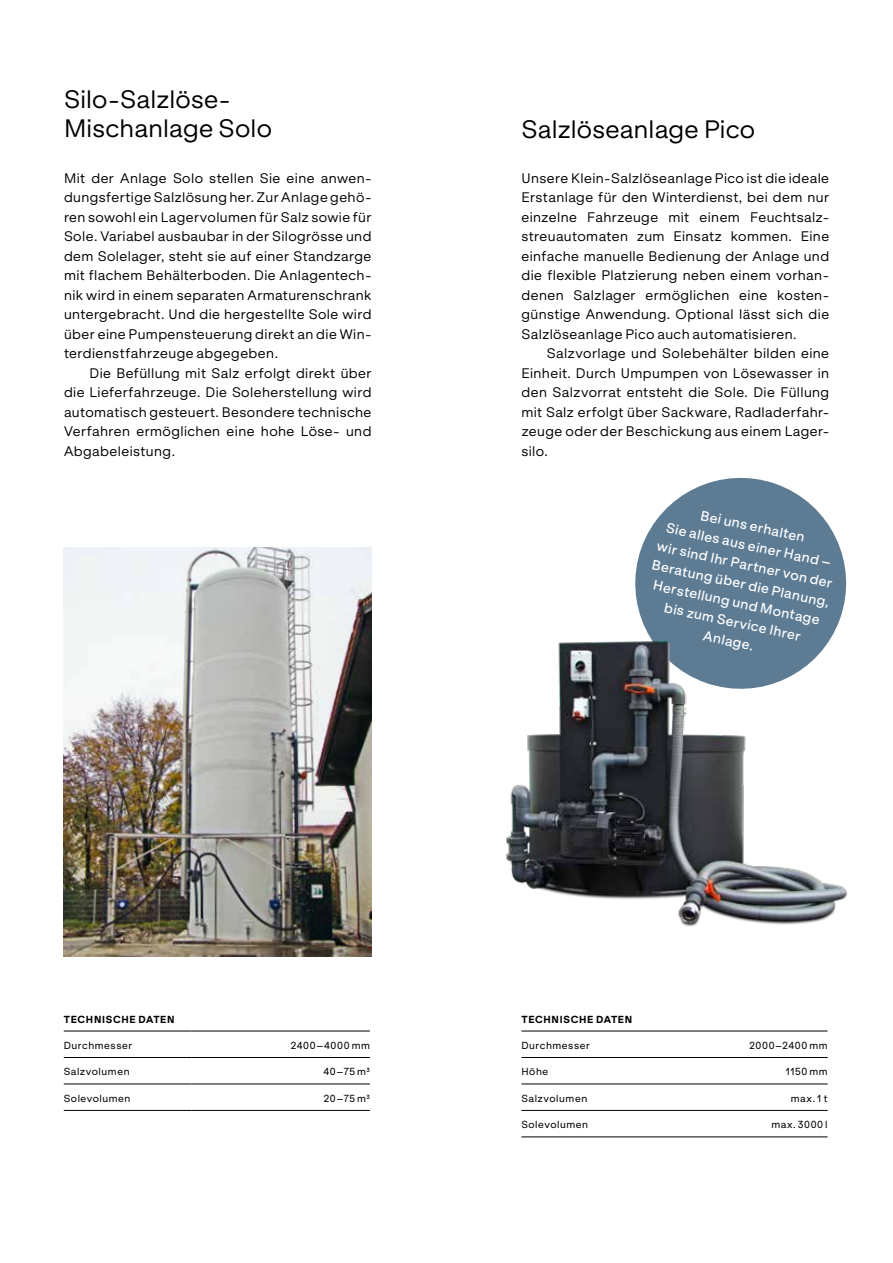
<style>
.page{position:relative;width:893px;height:1263px;background:#fff}
.page>*{position:absolute;margin:0;border:0;box-sizing:border-box;transform-origin:0 0}
.t1{font:24px/28.5px "ES Klarheit Grotesk";letter-spacing:.01em;color:#000}
.t2{font:13.2px/19.5px "ES Klarheit Grotesk";letter-spacing:.03em;color:#000;text-align:justify}
.t3{font:500 13.2px/19.5px "ES Klarheit Grotesk";color:#fff;text-align:center}
.t4{font:9.75px "ES Klarheit Grotesk";letter-spacing:.055em;color:#000}
.t5{font:800 9.75px "ES Klarheit Grotesk";letter-spacing:.07em;color:#000}
</style>
<div class="page">
<hr style="left:64px;top:1031px;width:127px;height:1px;background:#000">
<hr style="left:191px;top:1031px;width:179px;height:1px;background:#000">
<hr style="left:64px;top:1057px;width:127px;height:1px;background:#000">
<hr style="left:191px;top:1057px;width:179px;height:1px;background:#000">
<hr style="left:64px;top:1084px;width:127px;height:1px;background:#000">
<hr style="left:191px;top:1084px;width:179px;height:1px;background:#000">
<hr style="left:64px;top:1110px;width:127px;height:1px;background:#000">
<hr style="left:191px;top:1110px;width:179px;height:1px;background:#000">
<hr style="left:521px;top:1031px;width:128px;height:1px;background:#000">
<hr style="left:649px;top:1031px;width:179px;height:1px;background:#000">
<hr style="left:521px;top:1057px;width:128px;height:1px;background:#000">
<hr style="left:649px;top:1057px;width:179px;height:1px;background:#000">
<hr style="left:521px;top:1084px;width:128px;height:1px;background:#000">
<hr style="left:649px;top:1084px;width:179px;height:1px;background:#000">
<hr style="left:521px;top:1110px;width:128px;height:1px;background:#000">
<hr style="left:649px;top:1110px;width:179px;height:1px;background:#000">
<hr style="left:521px;top:1136px;width:128px;height:1px;background:#000">
<hr style="left:649px;top:1136px;width:179px;height:1px;background:#000">
<svg style="left:635px;top:477px;width:212px;height:148px;fill:#5d7c94"></svg>
<img style="left:64px;top:547px;width:308px;height:410px">
<img style="left:506px;top:625px;width:342px;height:302px">
<h1 class="t1" style="left:64px;top:83px;width:209px">Silo-Salzlöse-<br>Mischanlage Solo</h1>
<p class="t2" style="left:64px;top:167px;width:309px;text-align:left">Mit der Anlage Solo stellen Sie eine anwen&shy;dungsfertige Salzlösung her. Zur Anlage gehö&shy;ren sowohl ein Lagervolumen für Salz sowie für Sole. Variabel ausbaubar in der Silogrösse und dem Solelager, steht sie auf einer Standzarge mit flachem Behälterboden. Die Anlagentech&shy;nik wird in einem separaten Armaturenschrank untergebracht. Und die hergestellte Sole wird über eine Pumpensteuerung direkt an die Win&shy;terdienstfahrzeuge abgegeben.</p>
<p class="t2" style="left:64px;top:362px;width:309px;text-indent:26px">Die Befüllung mit Salz erfolgt direkt über die Lieferfahrzeuge. Die Soleherstellung wird automatisch gesteuert. Besondere technische Verfahren ermöglichen eine hohe Löse- und Abgabeleistung.</p>
<p class="t5" style="left:64px;top:1011px;width:112px">TECHNISCHE DATEN</p>
<p class="t4" style="left:64px;top:1037px;width:70px">Durchmesser</p>
<p class="t4" style="left:291px;top:1037px;width:81px">2400–4000 mm</p>
<p class="t4" style="left:64px;top:1064px;width:67px">Salzvolumen</p>
<p class="t4" style="left:323px;top:1064px;width:48px">40–75 m3</p>
<p class="t4" style="left:64px;top:1090px;width:68px">Solevolumen</p>
<p class="t4" style="left:324px;top:1090px;width:48px">20–75 m3</p>
<h1 class="t1" style="left:521px;top:112px;width:235px">Salzlöseanlage Pico</h1>
<p class="t2" style="left:521px;top:167px;width:309px">Unsere Klein-Salzlöseanlage Pico ist die ideale Erstanlage für den Winterdienst, bei dem nur einzelne Fahrzeuge mit einem Feuchtsalz&shy;streuautomaten zum Einsatz kommen. Eine einfache manuelle Bedienung der Anlage und die flexible Platzierung neben einem vorhan&shy;denen Salzlager ermöglichen eine kosten&shy;günstige Anwendung. Optional lässt sich die Salzlöseanlage Pico auch automatisieren.</p>
<p class="t2" style="left:521px;top:342px;width:309px;text-indent:26px">Salzvorlage und Solebehälter bilden eine Einheit. Durch Umpumpen von Lösewasser in den Salzvorrat entsteht die Sole. Die Füllung mit Salz erfolgt über Sackware, Radladerfahr&shy;zeuge oder der Beschickung aus einem Lager&shy;silo.</p>
<p class="t3" style="left:667px;top:496px;width:182px;rotate:12deg">Bei uns erhalten<br>Sie alles aus einer Hand – wir sind Ihr Partner von der<br>Beratung über die Planung,<br>Herstellung und Montage bis zum Service Ihrer<br>Anlage.</p>
<p class="t5" style="left:521px;top:1011px;width:112px">TECHNISCHE DATEN</p>
<p class="t4" style="left:521px;top:1037px;width:70px">Durchmesser</p>
<p class="t4" style="left:749px;top:1037px;width:80px">2000–2400 mm</p>
<p class="t4" style="left:521px;top:1064px;width:28px">Höhe</p>
<p class="t4" style="left:786px;top:1064px;width:43px">1150 mm</p>
<p class="t4" style="left:521px;top:1090px;width:67px">Salzvolumen</p>
<p class="t4" style="left:791px;top:1090px;width:38px">max. 1 t</p>
<p class="t4" style="left:521px;top:1117px;width:68px">Solevolumen</p>
<p class="t4" style="left:771px;top:1117px;width:58px">max. 3000 l</p>
</div>
